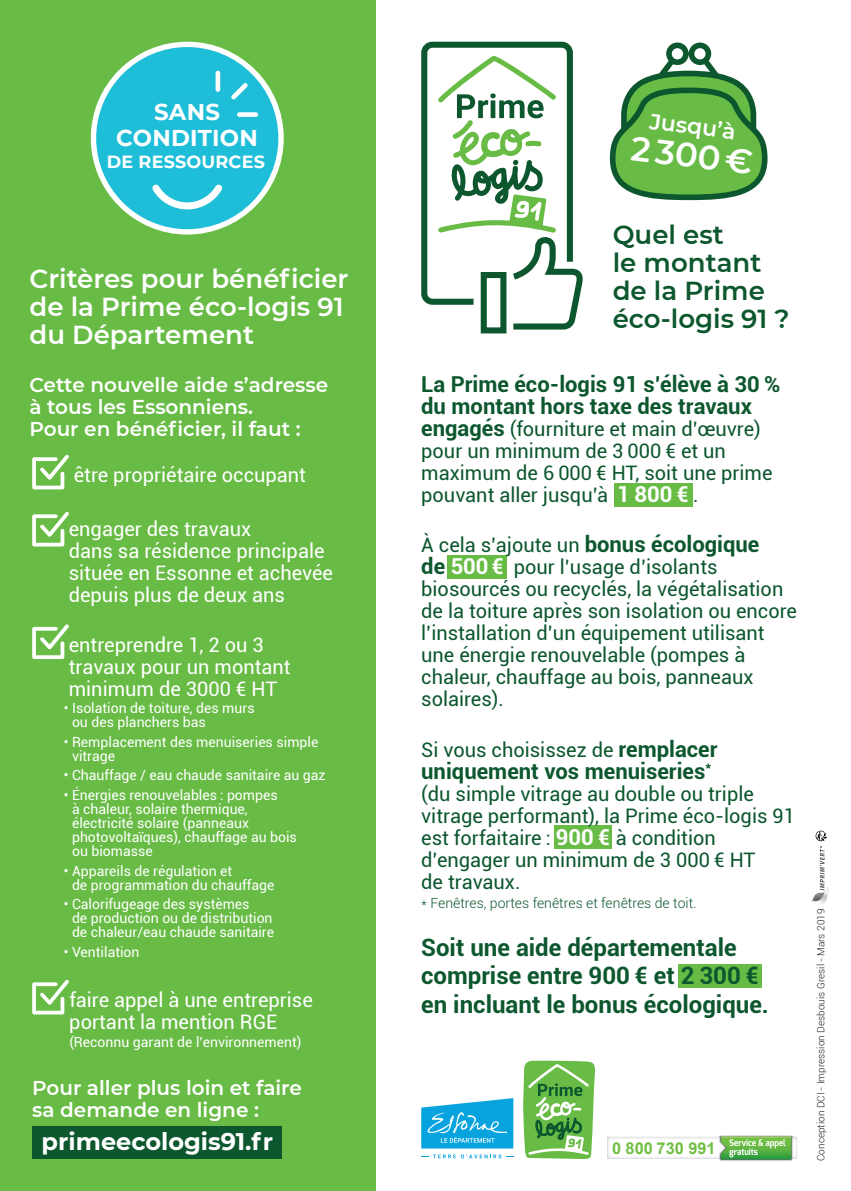
<style>
.page{position:relative;width:851px;height:1191px;background:#fff}
.page>*{position:absolute;margin:0;border:0;box-sizing:border-box;transform-origin:0 0}
.t1{font:600 34px "Montserrat";color:#fff}
.t2{font:600 26px/28px "Montserrat";color:#fff}
.t3{font:600 26px/28px "Montserrat";color:#0c572e}
.t4{font:700 24px/28px "Roboto";color:#0c572e}
.t5{font:700 24px "Montserrat";color:#fff}
.t6{font:700 22.8px/26.4px "Montserrat";letter-spacing:.01em;color:#fff;text-align:center}
.t7{font:700 22px/22px "Roboto";color:#0c572e}
.t8{font:600 22px "Montserrat";color:#fff}
.t9{font:20px/22px "Roboto";color:#0c572e}
.t10{font:20px/22px "Roboto";color:#fff}
.t11{font:600 20px/22px "Montserrat";color:#fff}
.t12{font:700 17.6px "Montserrat";letter-spacing:.01em;color:#fff}
.t13{font:700 16.4px "Arial";color:#71bf44}
.t14{font:14px/14px "Roboto";color:#fff}
.t15{font:300 14px "Roboto";color:#0c572e}
.t16{font:300 10px "Roboto";color:#231f20}
.s1{font-weight:700;font-size:22px}
.s2{font-weight:700;font-size:22px;color:#fff}
</style>
<div class="page">
<div style="left:0;top:0;width:376px;height:1191px;background:#68bc45"></div>
<svg style="left:609px;top:43px;width:158px;height:157px"></svg>
<div style="left:613px;top:483px;width:79px;height:23px;background:#68bc45"></div>
<div style="left:448px;top:555px;width:59px;height:23px;background:#68bc45"></div>
<div style="left:554px;top:825px;width:57px;height:23px;background:#68bc45"></div>
<div style="left:677px;top:964px;width:84px;height:23px;background:#68bc45"></div>
<svg style="left:421px;top:41px;width:152px;height:264px"></svg>
<svg style="left:438px;top:56px;width:145px;height:278px"></svg>
<img style="left:607px;top:1136px;width:190px;height:22px">
<img style="left:718px;top:1135px;width:75px;height:26px">
<img style="left:718px;top:1136px;width:75px;height:22px">
<svg style="left:720px;top:1136px;width:71px;height:23px;background:#79be66"></svg>
<svg style="left:523px;top:1060px;width:72px;height:99px;background:#7abe63"></svg>
<svg style="left:421px;top:1154px;width:92px;height:4px"></svg>
<svg style="left:421px;top:1098px;width:92px;height:50px;background:#36b4e5"></svg>
<img style="left:811px;top:887px;width:18px;height:17px">
<svg style="left:815px;top:830px;width:11px;height:60px"></svg>
<div style="left:93px;top:44px;width:188px;height:188px;background:#1ebed8;border-radius:50%"></div>
<div style="left:91px;top:42px;width:193px;height:192px;border:5px solid #fff;border-radius:50%"></div>
<svg style="left:152px;top:184px;width:71px;height:26px"></svg>
<div style="left:237px;top:112px;width:21px;height:5px;background:#fff;border-radius:2px"></div>
<div style="left:215px;top:71px;width:5px;height:21px;background:#fff;border-radius:2px"></div>
<svg style="left:231px;top:83px;width:17px;height:17px"></svg>
<svg style="left:32px;top:454px;width:37px;height:36px"></svg>
<svg style="left:32px;top:512px;width:37px;height:35px"></svg>
<svg style="left:32px;top:624px;width:37px;height:35px"></svg>
<svg style="left:32px;top:980px;width:37px;height:35px"></svg>
<div style="left:32px;top:1126px;width:249px;height:33px;background:#0c572e"></div>
<p class="t6" style="left:116px;top:97px;width:143px">SANS<br>CONDITION</p>
<p class="t12" style="left:107px;top:149px;width:160px">DE RESSOURCES</p>
<h2 class="t2" style="left:29px;top:263px;width:320px">Critères pour bénéficier de la Prime éco-logis 91 du Département</h2>
<p class="t11" style="left:29px;top:373px;width:300px">Cette nouvelle aide s’adresse à tous les Essonniens.<br>Pour en bénéficier, il faut :</p>
<p class="t10" style="left:74px;top:463px;width:234px">être propriétaire occupant</p>
<p class="t10" style="left:69px;top:517px;width:266px">engager des travaux<br>dans sa résidence principale située en Essonne et achevée depuis plus de deux ans</p>
<p class="t10" style="left:69px;top:633px;width:223px">entreprendre 1, 2 ou 3 travaux pour un montant minimum de 3000 € HT</p>
<p class="t14" style="left:72px;top:700px;width:184px;text-indent:-8px">• Isolation de toiture, des murs ou des planchers bas</p>
<p class="t14" style="left:72px;top:734px;width:248px;text-indent:-8px">• Remplacement des menuiseries simple vitrage</p>
<p class="t14" style="left:64px;top:768px;width:263px">• Chauffage / eau chaude sanitaire au gaz</p>
<p class="t14" style="left:72px;top:787px;width:226px;text-indent:-8px">• Énergies renouvelables : pompes<br>à chaleur, solaire thermique, électricité solaire (panneaux photovoltaïques), chauffage au bois ou biomasse</p>
<p class="t14" style="left:72px;top:863px;width:204px;text-indent:-8px">• Appareils de régulation et<br>de programmation du chauffage</p>
<p class="t14" style="left:72px;top:897px;width:203px;text-indent:-8px">• Calorifugeage des systèmes<br>de production ou de distribution de chaleur/eau chaude sanitaire</p>
<p class="t14" style="left:64px;top:944px;width:77px">• Ventilation</p>
<p class="t10" style="left:69px;top:987px;width:245px">faire appel à une entreprise portant la mention RGE</p>
<p class="t14" style="left:69px;top:1034px;width:234px">(Reconnu garant de l’environnement)</p>
<p class="t11" style="left:32px;top:1076px;width:271px">Pour aller plus loin et faire sa demande en ligne :</p>
<p class="t5" style="left:42px;top:1124px;width:233px">primeecologis91.fr</p>
<p class="t8" style="left:651px;top:105px;width:88px;rotate:7deg">Jusqu’à</p>
<h1 class="t1" style="left:634px;top:124px;width:124px;rotate:7deg">2 300 €</h1>
<h2 class="t3" style="left:612px;top:220px;width:178px">Quel est<br>le montant de la Prime éco-logis 91 ?</h2>
<p class="t7" style="left:421px;top:372px;width:360px">La Prime éco-logis 91 s’élève à 30 % du montant hors taxe des travaux</p>
<p class="t9" style="left:421px;top:417px;width:353px"><span class="s1">engagés</span> (fourniture et main d’œuvre) pour un minimum de 3 000 € et un maximum de 6 000 € HT, soit une prime pouvant aller jusqu’à <span class="s2">1 800 €</span> .</p>
<p class="t9" style="left:421px;top:533px;width:377px">À cela s’ajoute un <span class="s1">bonus écologique<br>de</span> <span class="s2">500 €</span> pour l’usage d’isolants biosourcés ou recyclés, la végétalisation de la toiture après son isolation ou encore l’installation d’un équipement utilisant une énergie renouvelable (pompes à chaleur, chauffage au bois, panneaux solaires).</p>
<p class="t9" style="left:421px;top:738px;width:298px">Si vous choisissez de <span class="s1">remplacer</span></p>
<p class="t7" style="left:421px;top:759px;width:291px">uniquement vos menuiseries<sup>*</sup></p>
<p class="t9" style="left:421px;top:782px;width:375px">(du simple vitrage au double ou triple vitrage performant), la Prime éco-logis 91 est forfaitaire : <span class="s2">900 €</span> à condition d’engager un minimum de 3 000 € HT<br>de travaux.</p>
<p class="t15" style="left:421px;top:893px;width:277px">* Fenêtres, portes fenêtres et fenêtres de toit.</p>
<p class="t4" style="left:421px;top:933px;width:349px">Soit une aide départementale comprise entre 900 € et 2 300 € en incluant le bonus écologique.</p>
<p class="t13" style="left:612px;top:1137px;width:105px">0 800 730 991</p>
<p class="t16" style="left:813px;top:1161px;width:254px;rotate:-90deg">Conception DCI - Impression Desbouis Gresil - Mars 2019</p>
</div>
